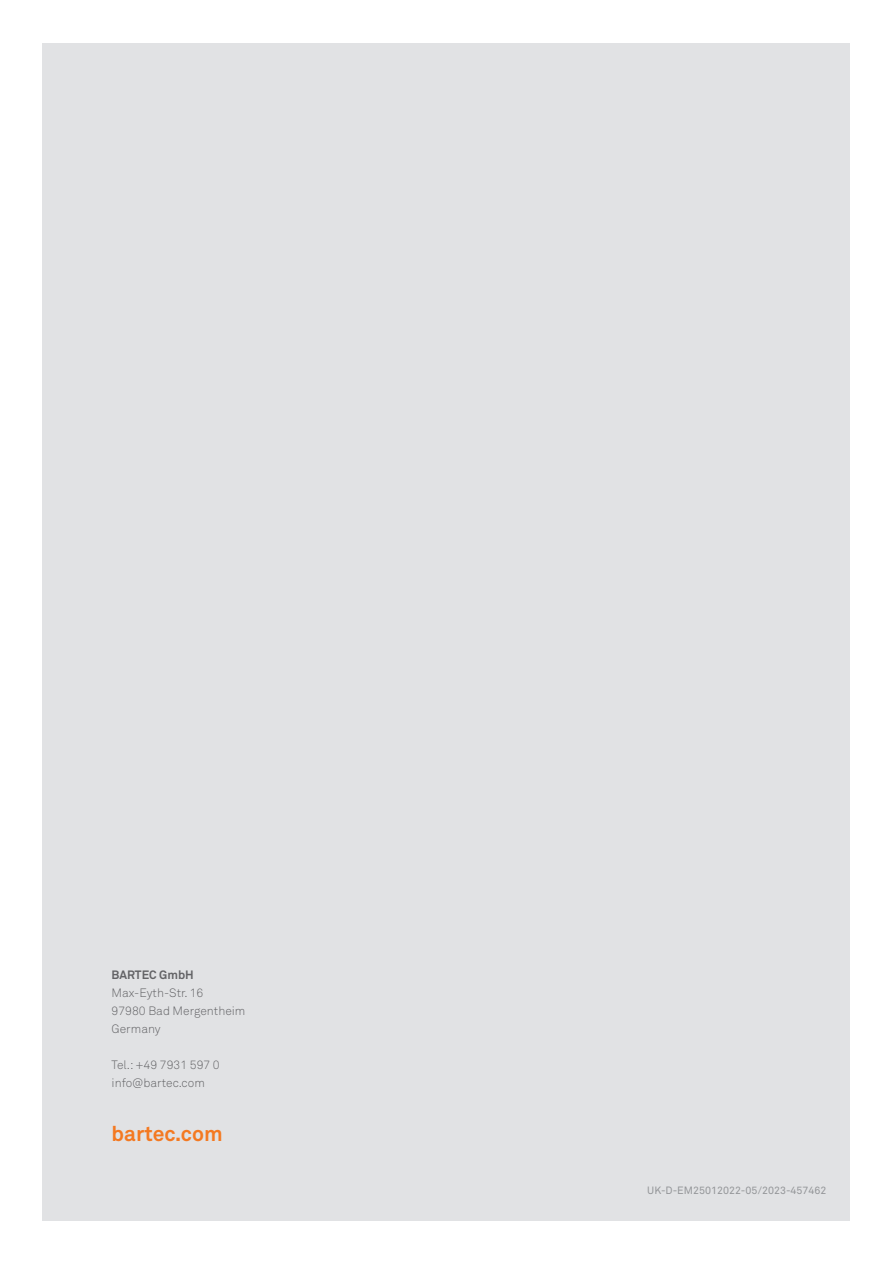
<style>
.page{position:relative;width:893px;height:1263px;background:#fff}
.page>*{position:absolute;margin:0;border:0;box-sizing:border-box;transform-origin:0 0}
.t1{font:700 21px "Akkurat Pro";color:#f47921}
.t2{font:300 12px/18px "Akkurat Pro";color:#636366}
.t3{font:700 12px "Akkurat Pro";color:#636366}
.t4{font:10.5px "Akkurat Pro";color:#939598}
</style>
<div class="page">
<div style="left:43px;top:43px;width:807px;height:1177px;background:#e1e2e4"></div>
<p class="t3" style="left:112px;top:967px;width:84px">BARTEC GmbH</p>
<p class="t2" style="left:112px;top:983px;width:135px">Max-Eyth-Str. 16<br>97980 Bad Mergentheim<br>Germany</p>
<p class="t2" style="left:112px;top:1055px;width:110px">Tel.: +49 7931 597 0 info@bartec.com</p>
<h1 class="t1" style="left:112px;top:1120px;width:112px">bartec.com</h1>
<p class="t4" style="left:647px;top:1184px;width:181px">UK-D-EM25012022-05/2023-457462</p>
</div>
